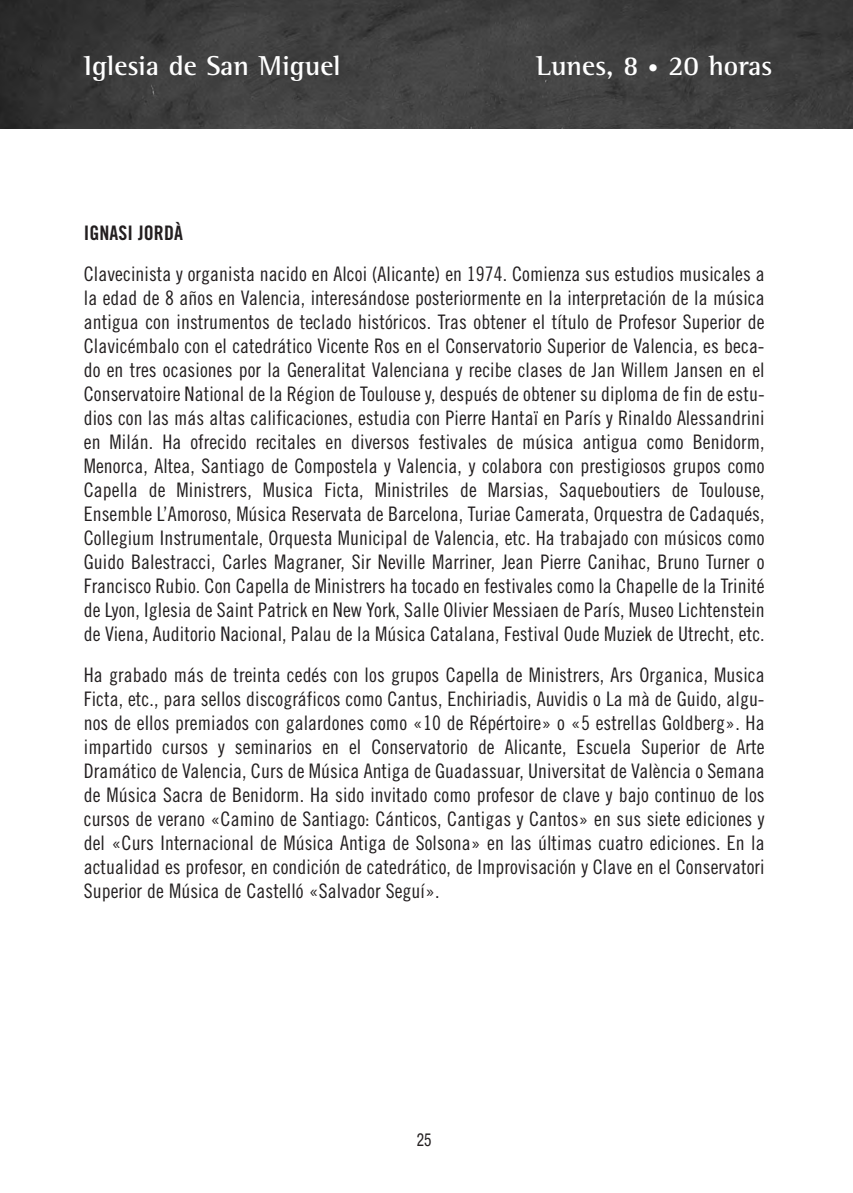
<style>
.page{position:relative;width:853px;height:1193px;background:#fff}
.page>*{position:absolute;margin:0;border:0;box-sizing:border-box;transform-origin:0 0}
.t1{font:700 28px "Rotis Semi Serif";color:#fff}
.t2{font:20px/24px "Trade Gothic Cond Eighteen";letter-spacing:.005em;color:#231f20;text-align:justify}
.t3{font:20px "Trade Gothic Bold Cond Twenty";letter-spacing:.005em;color:#231f20}
.t4{font:condensed 18px "Helvetica Neue";color:#231f20;scale:.85 1}
.s1{font-size:20px}
</style>
<div class="page">
<svg style="left:0;top:0;width:852px;height:129px;background:#3d3d3d"></svg>
<h1 class="t1" style="left:84px;top:55px;width:258px">Iglesia de San Miguel</h1>
<h1 class="t1" style="left:536px;top:55px;width:238px">Lunes, 8 <span class="s1">•</span> 20 horas</h1>
<p class="t3" style="left:84px;top:225px;width:101px">IGNASI JORDÀ</p>
<p class="t2" style="left:84px;top:263px;width:682px">Clavecinista y organista nacido en Alcoi (Alicante) en 1974. Comienza sus estudios musicales a la edad de 8 años en Valencia, interesándose posteriormente en la interpretación de la música antigua con instrumentos de teclado históricos. Tras obtener el título de Profesor Superior de Clavicémbalo con el catedrático Vicente Ros en el Conservatorio Superior de Valencia, es beca&shy;do en tres ocasiones por la Generalitat Valenciana y recibe clases de Jan Willem Jansen en el Conservatoire National de la Région de Toulouse y, después de obtener su diploma de fin de estu&shy;dios con las más altas calificaciones, estudia con Pierre Hantaï en París y Rinaldo Alessandrini en Milán. Ha ofrecido recitales en diversos festivales de música antigua como Benidorm, Menorca, Altea, Santiago de Compostela y Valencia, y colabora con prestigiosos grupos como Capella de Ministrers, Musica Ficta, Ministriles de Marsias, Saqueboutiers de Toulouse, Ensemble L’Amoroso, Música Reservata de Barcelona, Turiae Camerata, Orquestra de Cadaqués, Collegium Instrumentale, Orquesta Municipal de Valencia, etc. Ha trabajado con músicos como Guido Balestracci, Carles Magraner, Sir Neville Marriner, Jean Pierre Canihac, Bruno Turner o Francisco Rubio. Con Capella de Ministrers ha tocado en festivales como la Chapelle de la Trinité de Lyon, Iglesia de Saint Patrick en New York, Salle Olivier Messiaen de París, Museo Lichtenstein de Viena, Auditorio Nacional, Palau de la Música Catalana, Festival Oude Muziek de Utrecht, etc.</p>
<p class="t2" style="left:84px;top:664px;width:682px">Ha grabado más de treinta cedés con los grupos Capella de Ministrers, Ars Organica, Musica Ficta, etc., para sellos discográficos como Cantus, Enchiriadis, Auvidis o La mà de Guido, algu&shy;nos de ellos premiados con galardones como «10 de Répértoire» o «5 estrellas Goldberg». Ha impartido cursos y seminarios en el Conservatorio de Alicante, Escuela Superior de Arte Dramático de Valencia, Curs de Música Antiga de Guadassuar, Universitat de València o Semana de Música Sacra de Benidorm. Ha sido invitado como profesor de clave y bajo continuo de los cursos de verano «Camino de Santiago: Cánticos, Cantigas y Cantos» en sus siete ediciones y del «Curs Internacional de Música Antiga de Solsona» en las últimas cuatro ediciones. En la actualidad es profesor, en condición de catedrático, de Improvisación y Clave en el Conservatori Superior de Música de Castelló «Salvador Seguí».</p>
<p class="t4" style="left:417px;top:1132px;width:19px">25</p>
</div>
